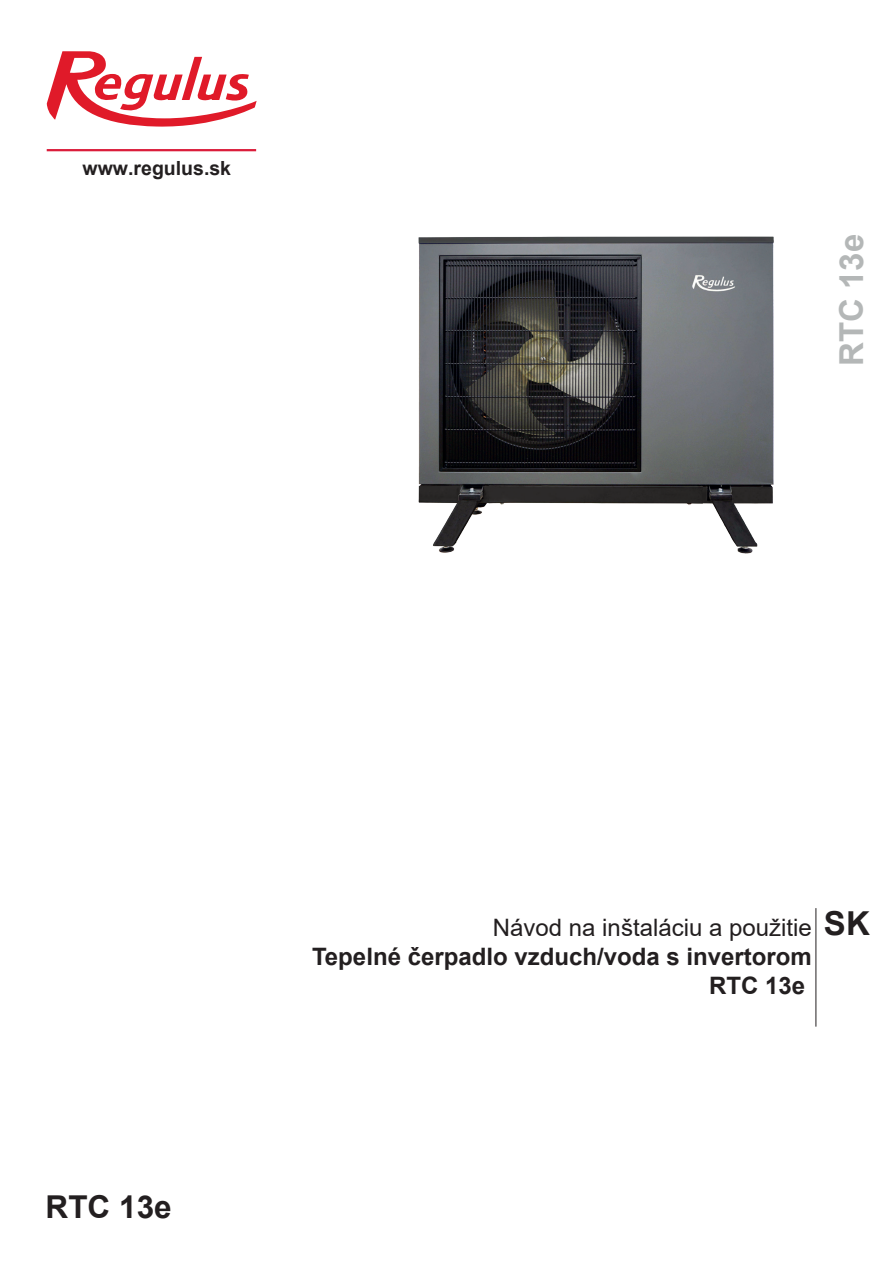
<style>
.page{position:relative;width:893px;height:1263px;background:#fff}
.page>*{position:absolute;margin:0;border:0;box-sizing:border-box;transform-origin:0 0}
.t1{font:700 33px "Arial";color:#b4b7b7}
.t2{font:700 31.5px "Arial";color:#231f20}
.t3{font:700 24px "Arial";color:#231f20}
.t4{font:24px "Arial";color:#231f20}
.t5{font:700 19.5px "Arial";color:#231f20}
.s1{font-style:inherit}
.s2{font-weight:700;font-size:33px}
</style>
<div class="page">
<svg style="left:47px;top:51px;width:210px;height:76px"></svg>
<hr style="left:47px;top:149px;width:209px;height:2px;background:#db1d3b">
<hr style="left:815px;top:908px;width:1px;height:119px;background:#231f20">
<img style="left:418px;top:236px;width:356px;height:318px">
<p class="t5" style="left:83px;top:155px;width:150px">www.regulus.<span class="s1">sk</span></p>
<h1 class="t1" style="left:828px;top:366px;width:134px;rotate:-90deg">RTC 13e</h1>
<h2 class="t2" style="left:46px;top:1184px;width:128px">RTC 13e</h2>
<p class="t4" style="left:493px;top:911px;width:378px">Návod na inštaláciu a použitie <span class="s2">SK</span></p>
<p class="t3" style="left:312px;top:939px;width:501px">Tepelné čerpadlo vzduch/voda s invertor<span class="s1">o</span>m</p>
<p class="t3" style="left:709px;top:968px;width:98px">RTC 13e</p>
</div>
